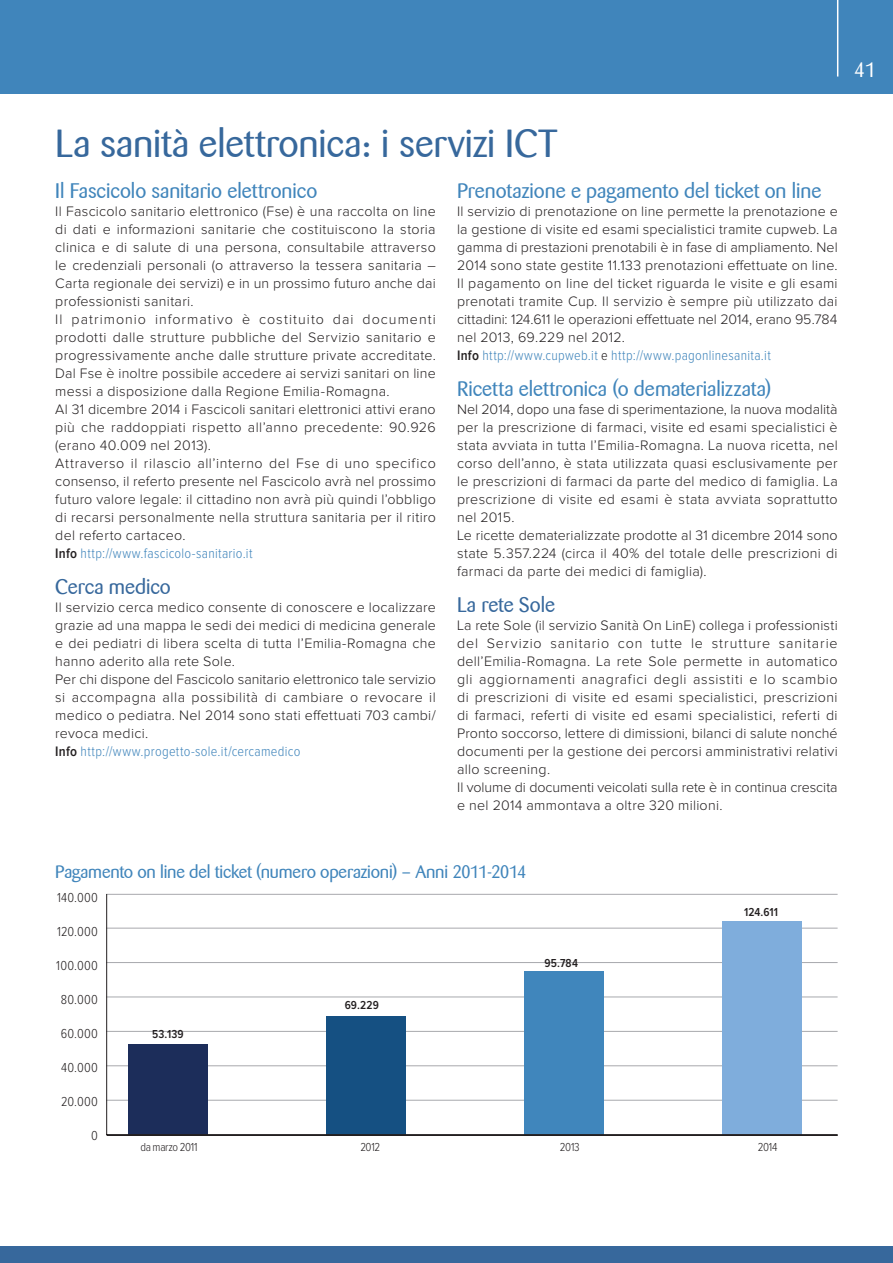
<style>
.page{position:relative;width:893px;height:1263px;background:#fff}
.page>*{position:absolute;margin:0;border:0;box-sizing:border-box;transform-origin:0 0}
.t1{font:39px "Barmeno";letter-spacing:-.005em;color:#37689c}
.t2{font:21px "Barmeno";color:#4085bb}
.t3{font:21px "Barmeno";color:#37689c}
.t4{font:21px "Barmeno";color:#fff}
.t5{font:18px "Barmeno";letter-spacing:-.01em;color:#4085bb}
.t6{font:16.35px "Calibri";color:#000001;scale:1.06 1}
.t7{font:300 14.25px/18px "Proxima Nova";letter-spacing:.02em;color:#231f20}
.t8{font:300 14.25px "Proxima Nova Cond";letter-spacing:.02em;color:#4085bb}
.t9{font:300 13.5px "Proxima Nova Cond";letter-spacing:.015em;color:#231f20}
.t10{font:600 12px "Proxima Nova Cond";letter-spacing:.01em;color:#231f20}
.t11{font:300 12px "Proxima Nova Cond";letter-spacing:-.025em;color:#231f20}
.s1{font-weight:600;color:#231f20}
.s2{color:#231f20}
</style>
<div class="page">
<div style="left:0;top:0;width:893px;height:94px;background:#4085bb"></div>
<div style="left:0;top:1246px;width:893px;height:17px;background:#37689c"></div>
<hr style="left:837px;top:0;width:1px;height:77px;background:#fff">
<hr style="left:107px;top:894px;width:730px;height:1px;background:#a8a9ad">
<hr style="left:107px;top:928px;width:730px;height:1px;background:#a8a9ad">
<hr style="left:107px;top:962px;width:730px;height:1px;background:#a8a9ad">
<hr style="left:107px;top:997px;width:730px;height:1px;background:#a8a9ad">
<hr style="left:107px;top:1031px;width:730px;height:1px;background:#a8a9ad">
<hr style="left:107px;top:1065px;width:730px;height:1px;background:#a8a9ad">
<hr style="left:107px;top:1100px;width:730px;height:1px;background:#a8a9ad">
<div style="left:128px;top:1043px;width:80px;height:91px;background:#1c2d5a"></div>
<div style="left:326px;top:1016px;width:80px;height:118px;background:#155082"></div>
<div style="left:524px;top:970px;width:80px;height:164px;background:#4086bc"></div>
<div style="left:722px;top:921px;width:80px;height:213px;background:#7faddc"></div>
<hr style="left:106px;top:894px;width:1px;height:241px;background:#231f20">
<hr style="left:107px;top:1135px;width:731px;height:1px;background:#231f20">
<h2 class="t4" style="left:854px;top:57px;width:24px">41</h2>
<h1 class="t1" style="left:55px;top:121px;width:504px">La sanità elettronica: i servizi ICT</h1>
<h2 class="t2" style="left:55px;top:179px;width:264px">Il Fascicolo sanitario elettronico</h2>
<p class="t7" style="left:55px;top:203px;width:382px">Il Fascicolo sanitario elettronico (Fse) è una raccolta on line di dati e informazioni sanitarie che costituiscono la storia clinica e di salute di una persona, consultabile attraverso le credenziali personali (o attraverso la tessera sanitaria – Carta regionale dei servizi) e in un prossimo futuro anche dai professionisti sanitari.<br>Il patrimonio informativo è costituito dai documenti prodotti dalle strutture pubbliche del Servizio sanitario e progressivamente anche dalle strutture private accreditate.<br>Dal Fse è inoltre possibile accedere ai servizi sanitari on line messi a disposizione dalla Regione Emilia-Romagna.<br>Al 31 dicembre 2014 i Fascicoli sanitari elettronici attivi erano più che raddoppiati rispetto all’anno precedente: 90.926 (erano 40.009 nel 2013).<br>Attraverso il rilascio all’interno del Fse di uno specifico consenso, il referto presente nel Fascicolo avrà nel prossimo futuro valore legale: il cittadino non avrà più quindi l’obbligo di recarsi personalmente nella struttura sanitaria per il ritiro del referto cartaceo.</p>
<p class="t8" style="left:55px;top:547px;width:199px"><span class="s1">Info</span> http://www.fascicolo-sanitario.it</p>
<h2 class="t3" style="left:55px;top:575px;width:117px">Cerca medico</h2>
<p class="t7" style="left:55px;top:599px;width:382px">Il servizio cerca medico consente di conoscere e localizzare grazie ad una mappa le sedi dei medici di medicina generale e dei pediatri di libera scelta di tutta l’Emilia-Romagna che hanno aderito alla rete Sole.<br>Per chi dispone del Fascicolo sanitario elettronico tale servizio si accompagna alla possibilità di cambiare o revocare il medico o pediatra. Nel 2014 sono stati effettuati 703 cambi/ revoca medici.</p>
<p class="t8" style="left:55px;top:745px;width:247px"><span class="s1">Info</span> http://www.progetto-sole.it/cercamedico</p>
<h2 class="t2" style="left:457px;top:179px;width:366px">Prenotazione e pagamento del ticket on line</h2>
<p class="t7" style="left:457px;top:203px;width:382px;text-align:justify">Il servizio di prenotazione on line permette la prenotazione e la gestione di visite ed esami specialistici tramite cupweb. La gamma di prestazioni prenotabili è in fase di ampliamento. Nel 2014 sono state gestite 11.133 prenotazioni effettuate on line.<br>Il pagamento on line del ticket riguarda le visite e gli esami prenotati tramite Cup. Il servizio è sempre più utilizzato dai cittadini: 124.611 le operazioni effettuate nel 2014, erano 95.784 nel 2013, 69.229 nel 2012.</p>
<p class="t8" style="left:457px;top:349px;width:315px"><span class="s1">Info</span> http://www.cupweb.it <span class="s2">e</span> http://www.pagonlinesanita.it</p>
<h2 class="t2" style="left:457px;top:377px;width:316px">Ricetta elettronica (o dematerializzata)</h2>
<p class="t7" style="left:457px;top:401px;width:382px">Nel 2014, dopo una fase di sperimentazione, la nuova modalità per la prescrizione di farmaci, visite ed esami specialistici è stata avviata in tutta l’Emilia-Romagna. La nuova ricetta, nel corso dell’anno, è stata utilizzata quasi esclusivamente per le prescrizioni di farmaci da parte del medico di famiglia. La prescrizione di visite ed esami è stata avviata soprattutto nel 2015.<br>Le ricette dematerializzate prodotte al 31 dicembre 2014 sono state 5.357.224 (circa il 40% del totale delle prescrizioni di farmaci da parte dei medici di famiglia).</p>
<h2 class="t3" style="left:457px;top:593px;width:100px">La rete Sole</h2>
<p class="t7" style="left:457px;top:617px;width:382px">La rete Sole (il servizio Sanità On LinE) collega i professionisti del Servizio sanitario con tutte le strutture sanitarie dell’Emilia-Romagna. La rete Sole permette in automatico gli aggiornamenti anagrafici degli assistiti e lo scambio di prescrizioni di visite ed esami specialistici, prescrizioni di farmaci, referti di visite ed esami specialistici, referti di Pronto soccorso, lettere di dimissioni, bilanci di salute nonché documenti per la gestione dei percorsi amministrativi relativi allo screening.<br>Il volume di documenti veicolati sulla rete è in continua crescita e nel 2014 ammontava a oltre 320 milioni.</p>
<p class="t5" style="left:55px;top:861px;width:473px">Pagamento on line del ticket (numero operazioni) – Anni 2011-2014</p>
<p class="t9" style="left:57px;top:891px;width:42px">140.000</p>
<p class="t9" style="left:57px;top:925px;width:42px">120.000</p>
<p class="t9" style="left:56px;top:959px;width:43px">100.000</p>
<p class="t9" style="left:61px;top:993px;width:38px">80.000</p>
<p class="t9" style="left:61px;top:1027px;width:38px">60.000</p>
<p class="t9" style="left:61px;top:1061px;width:38px">40.000</p>
<p class="t9" style="left:61px;top:1096px;width:38px">20.000</p>
<p class="t9" style="left:91px;top:1130px;width:8px">0</p>
<p class="t10" style="left:152px;top:1029px;width:33px">53.139</p>
<p class="t10" style="left:345px;top:1000px;width:36px">69.229</p>
<p class="t10" style="left:545px;top:957px;width:35px">95.784</p>
<p class="t10" style="left:744px;top:906px;width:35px">124.611</p>
<p class="t11" style="left:140px;top:1142px;width:59px">da marzo 2011</p>
<p class="t11" style="left:360px;top:1142px;width:21px">2012</p>
<p class="t11" style="left:560px;top:1142px;width:21px">2013</p>
<p class="t11" style="left:758px;top:1142px;width:21px">2014</p>
<p class="t6" style="left:150px;top:1145px;width:35px">2011</p>
<p class="t6" style="left:348px;top:1145px;width:35px">2012</p>
<p class="t6" style="left:546px;top:1145px;width:35px">2013</p>
<p class="t6" style="left:745px;top:1145px;width:35px">2014</p>
</div>
